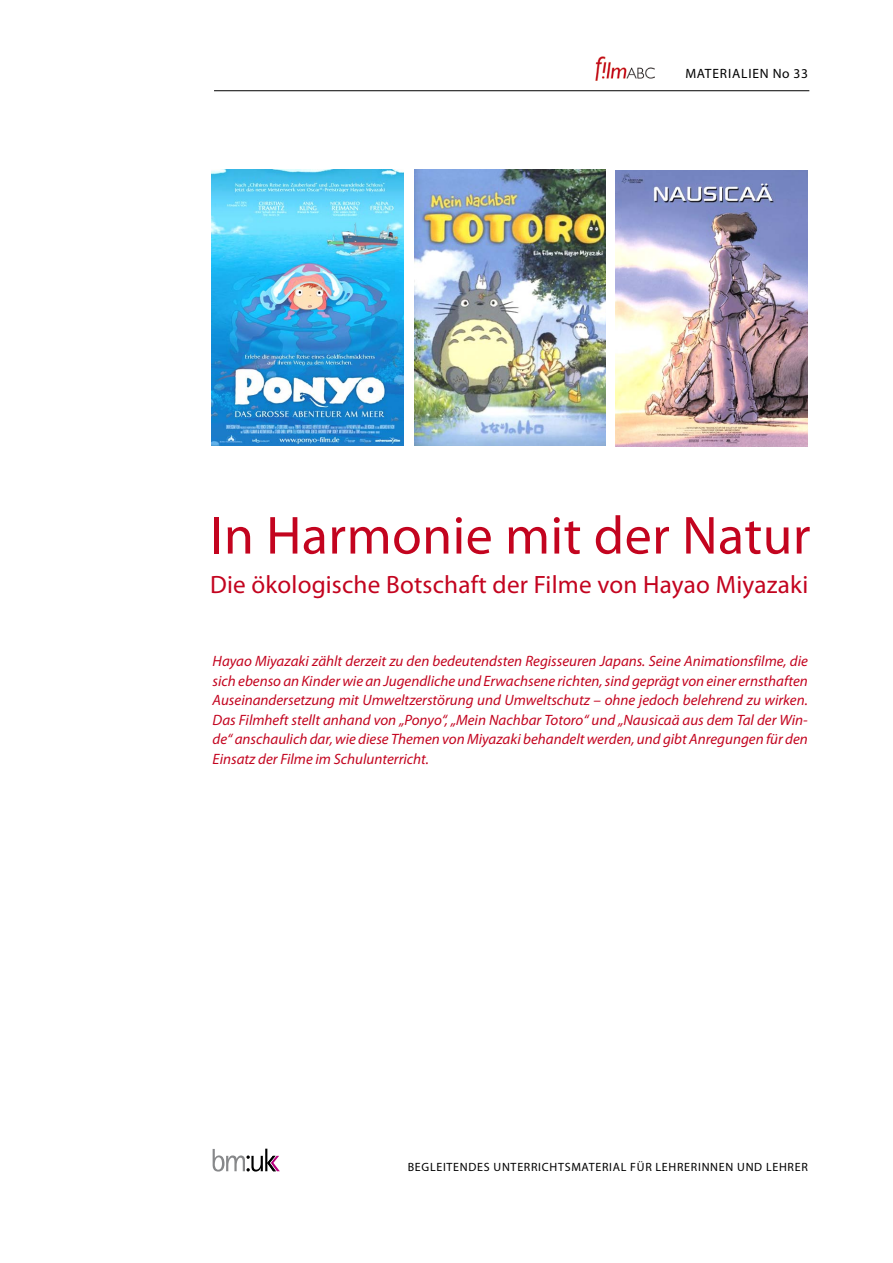
<style>
.page{position:relative;width:893px;height:1263px;background:#fff}
.page>*{position:absolute;margin:0;border:0;box-sizing:border-box;transform-origin:0 0}
.t1{font:54px "Myriad Pro";letter-spacing:.01em;color:#c3041f}
.t2{font:25.2px "Myriad Pro";letter-spacing:.01em;color:#c3041f}
.t3{font:italic 15px/19.5px "Myriad Pro";color:#c3041f;text-align:justify}
.t4{font:13.5px "Myriad Pro";letter-spacing:.06em;color:#000}
.t5{font:12px "Myriad Pro";letter-spacing:.06em;color:#000}
</style>
<div class="page">
<hr style="left:214px;top:90px;width:595px;height:1px;background:#000">
<svg style="left:213px;top:1149px;width:67px;height:22px"></svg>
<img style="left:595px;top:57px;width:59px;height:24px">
<img style="left:212px;top:169px;width:191px;height:276px">
<img style="left:616px;top:170px;width:191px;height:276px">
<img style="left:415px;top:169px;width:191px;height:276px">
<p class="t4" style="left:685px;top:65px;width:124px">MATERIALIEN NO 33</p>
<h1 class="t1" style="left:210px;top:502px;width:602px">I N HARMONIE MIT DER NATUR</h1>
<h2 class="t2" style="left:210px;top:569px;width:600px">DIE ÖKOLOGISCHE BOTSCHAFT DER FILME VON HAYAO MIYAZAKI</h2>
<p class="t3" style="left:213px;top:651px;width:597px">Hayao Miyazaki zählt derzeit zu den bedeutendsten Regisseuren Japans. Seine Animationsfilme, die sich ebenso an Kinder wie an Jugendliche und Erwachsene richten, sind geprägt von einer ernsthaften Auseinandersetzung mit Umweltzerstörung und Umweltschutz – ohne jedoch belehrend zu wirken.<br>Das Filmheft stellt anhand von „Ponyo“, „Mein Nachbar Totoro“ und „Nausicaä aus dem Tal der Win&shy;de“ anschaulich dar, wie diese Themen von Miyazaki behandelt werden, und gibt Anregungen für den Einsatz der Filme im Schulunterricht.</p>
<p class="t5" style="left:408px;top:1160px;width:402px">BEGLEITENDES UNTERRICHTSMATERIAL FÜR LEHRERINNEN UND LEHRER</p>
</div>
